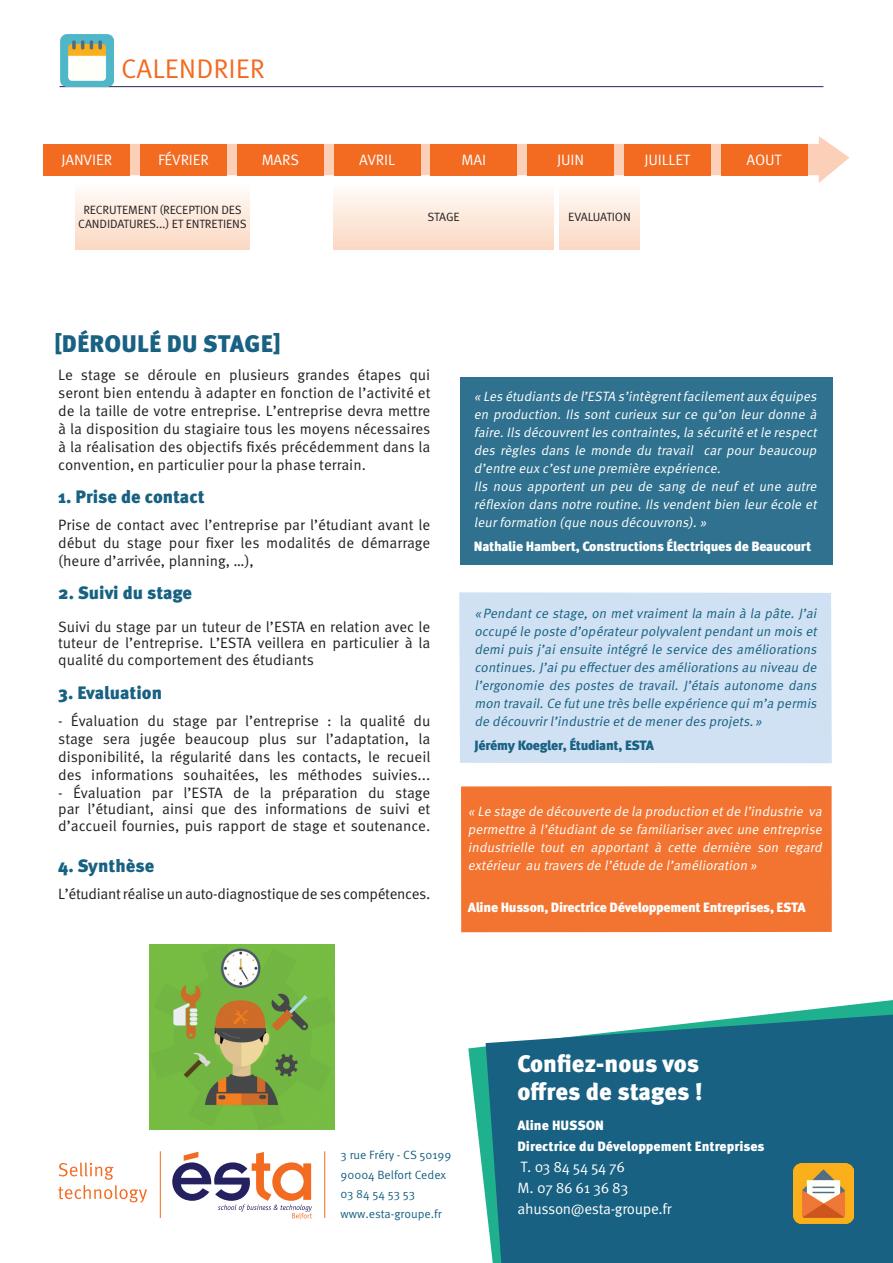
<style>
.page{position:relative;width:893px;height:1263px;background:#fff}
.page>*{position:absolute;margin:0;border:0;box-sizing:border-box;transform-origin:0 0}
.t1{font:27px "Meta Pro";color:#f36a21}
.t2{font:900 24px/28.8px "Meta Pro";letter-spacing:-.005em;color:#fff}
.t3{font:900 24px "Meta Pro";letter-spacing:.01em;color:#186182}
.t4{font:900 18px "Meta Pro";color:#186182}
.t5{font:15px/18px "Meta Pro";color:#231f20;text-align:justify}
.t6{font:15px "Meta Pro";letter-spacing:-.01em;color:#fff}
.t7{font:15px "Meta Pro";letter-spacing:-.02em;color:#231f20}
.t8{font:italic 13.5px/18px "Meta Pro";letter-spacing:-.015em;color:#fff;text-align:justify}
.t9{font:italic 13.5px/18px "Meta Pro";color:#186182;text-align:justify}
.t10{font:900 13.5px "Meta Pro";letter-spacing:-.02em;color:#fff}
.t11{font:900 13.5px "Meta Pro";color:#fff}
.t12{font:900 13.5px "Meta Pro";letter-spacing:-.02em;color:#186182}
.t13{font:12px/14.5px "Meta Pro";letter-spacing:-.01em;color:#231f20;text-align:center}
.t14{font:12px "Meta Pro";color:#186182}
</style>
<div class="page">
<svg style="left:468px;top:1000px;width:425px;height:203px"></svg>
<svg style="left:58px;top:1162px;width:89px;height:41px"></svg>
<hr style="left:160px;top:1151px;width:1px;height:67px;background:#f36a21">
<hr style="left:324px;top:1151px;width:1px;height:67px;background:#f36a21">
<svg style="left:486px;top:1014px;width:407px;height:249px;background:#236b88"></svg>
<img style="left:794px;top:1164px;width:60px;height:60px">
<svg style="left:172px;top:1152px;width:140px;height:66px"></svg>
<div style="left:459px;top:592px;width:373px;height:171px;background:#cfe1f3"></div>
<div style="left:461px;top:786px;width:371px;height:146px;background:#f37430"></div>
<div style="left:461px;top:377px;width:372px;height:188px;background:#2f718e"></div>
<div style="left:334px;top:183px;width:220px;height:66px;background:linear-gradient(to bottom,#fffdfa,#fbd8c3)"></div>
<div style="left:76px;top:183px;width:173px;height:67px;background:linear-gradient(to bottom,#fffdfb,#fbd7c2)"></div>
<div style="left:560px;top:183px;width:80px;height:66px;background:linear-gradient(to bottom,#fffdfa,#fbd8c3)"></div>
<hr style="left:60px;top:86px;width:763px;height:1px;background:#252161">
<img style="left:61px;top:34px;width:52px;height:52px">
<svg style="left:76px;top:136px;width:773px;height:47px"></svg>
<div style="left:43px;top:144px;width:87px;height:31px;background:#f36a21"></div>
<div style="left:140px;top:144px;width:87px;height:31px;background:#f36a21"></div>
<div style="left:237px;top:144px;width:87px;height:31px;background:#f36a21"></div>
<div style="left:334px;top:144px;width:86px;height:31px;background:#f36a21"></div>
<div style="left:430px;top:144px;width:87px;height:31px;background:#f36a21"></div>
<div style="left:527px;top:144px;width:87px;height:31px;background:#f36a21"></div>
<div style="left:624px;top:144px;width:87px;height:31px;background:#f36a21"></div>
<div style="left:721px;top:144px;width:86px;height:31px;background:#f36a21"></div>
<img style="left:149px;top:944px;width:186px;height:186px">
<p class="t1" style="left:121px;top:52px;width:145px">CALENDRIER</p>
<p class="t6" style="left:61px;top:151px;width:52px">JANVIER</p>
<p class="t6" style="left:158px;top:151px;width:52px">FÉVRIER</p>
<p class="t6" style="left:262px;top:151px;width:39px">MARS</p>
<p class="t6" style="left:359px;top:151px;width:37px">AVRIL</p>
<p class="t6" style="left:461px;top:151px;width:26px">MAI</p>
<p class="t6" style="left:557px;top:151px;width:29px">JUIN</p>
<p class="t6" style="left:644px;top:151px;width:47px">JUILLET</p>
<p class="t6" style="left:747px;top:151px;width:36px">AOUT</p>
<p class="t13" style="left:78px;top:203px;width:170px">RECRUTEMENT (RECEPTION DES<br>CANDIDATURES...) ET ENTRETIENS</p>
<p class="t13" style="left:568px;top:210px;width:64px">EVALUATION</p>
<p class="t13" style="left:427px;top:210px;width:34px">STAGE</p>
<p class="t3" style="left:54px;top:328px;width:228px">[DÉROULÉ DU STAGE]</p>
<p class="t5" style="left:58px;top:366px;width:374px">Le stage se déroule en plusieurs grandes étapes qui seront bien entendu à adapter en fonction de l’activité et de la taille de votre entreprise. L’entreprise devra mettre à la disposition du stagiaire tous les moyens nécessaires à la réalisation des objectifs fixés précédemment dans la convention, en particulier pour la phase terrain.</p>
<p class="t4" style="left:58px;top:485px;width:148px">1. Prise de contact</p>
<p class="t5" style="left:58px;top:516px;width:374px">Prise de contact avec l’entreprise par l’étudiant avant le début du stage pour fixer les modalités de démarrage (heure d’arrivée, planning, …),</p>
<p class="t4" style="left:58px;top:581px;width:135px">2. Suivi du stage</p>
<p class="t5" style="left:58px;top:619px;width:374px;line-height:16.5px">Suivi du stage par un tuteur de l’ESTA en relation avec le tuteur de l’entreprise. L’ESTA veillera en particulier à la qualité du comportement des étudiants</p>
<p class="t4" style="left:58px;top:681px;width:105px">3. Evaluation</p>
<p class="t5" style="left:58px;top:712px;width:374px">- Évaluation du stage par l’entreprise : la qualité du stage sera jugée beaucoup plus sur l’adaptation, la disponibilité, la régularité dans les contacts, le recueil des informations souhaitées, les méthodes suivies...</p>
<p class="t5" style="left:58px;top:785px;width:374px;line-height:16.5px">- Évaluation par l’ESTA de la préparation du stage par l’étudiant, ainsi que des informations de suivi et d’accueil fournies, puis rapport de stage et soutenance.</p>
<p class="t4" style="left:58px;top:854px;width:98px">4. Synthèse</p>
<p class="t7" style="left:58px;top:884px;width:374px">L’étudiant réalise un auto-diagnostique de ses compétences.</p>
<p class="t8" style="left:474px;top:388px;width:347px">« Les étudiants de l’ESTA s’intègrentfacilementauxéquipes en production. Ils sont curieux sur ce qu’on leur donne à faire.Ils découvrentles contraintes,la sécurité etle respect des règles dans le monde du travail car pour beaucoup d’entre euxc’estune première expérience.</p>
<p class="t8" style="left:474px;top:478px;width:347px">Ils nous apportent un peu de sang de neuf et une autre réflexion dans notre routine. Ils vendentbien leur école et leurformation (que nous découvrons).»</p>
<p class="t10" style="left:474px;top:538px;width:339px">Nathalie Hambert, Constructions Électriques de Beaucourt</p>
<p class="t9" style="left:474px;top:604px;width:347px">«Pendantce stage,on metvraimentla main à la pâte.J’ai occupé le poste d’opérateurpolyvalentpendantun mois et demi puis j’ai ensuite intégré le service des améliorations continues.J’aipu effectuerdes améliorations au niveau de l’ergonomie des postes de travail. J’étais autonome dans mon travail.Ce futune très belle expérience quim’a permis de découvrirl’industrie etde menerdes projets.»</p>
<p class="t12" style="left:474px;top:736px;width:181px">Jérémy Koegler, Étudiant, ESTA</p>
<p class="t8" style="left:468px;top:803px;width:359px">« Le stage de découverte de la production etde l’industrie va permettre à l’étudiantde se familiariseravec une entreprise industrielle tout en apportant à cette dernière son regard extérieur au travers de l’étude de l’amélioration »</p>
<p class="t10" style="left:468px;top:899px;width:339px">Aline Husson, Directrice Développement Entreprises, ESTA</p>
<p class="t14" style="left:341px;top:1148px;width:112px">3 rue Fréry - CS 50199</p>
<p class="t14" style="left:341px;top:1167px;width:107px">90004 Belfort Cedex</p>
<p class="t14" style="left:341px;top:1187px;width:76px">03 84 54 53 53</p>
<p class="t14" style="left:341px;top:1206px;width:103px">www.esta-groupe.fr</p>
<p class="t2" style="left:517px;top:1050px;width:187px">Confiez-nous vos offres de stages !</p>
<p class="t11" style="left:517px;top:1117px;width:88px">Aline HUSSON</p>
<p class="t11" style="left:517px;top:1138px;width:249px">Directrice du Développement Entreprises</p>
<p class="t6" style="left:521px;top:1157px;width:106px">T. 03 84 54 54 76</p>
<p class="t6" style="left:517px;top:1178px;width:112px">M. 07 86 61 36 83</p>
<p class="t6" style="left:517px;top:1199px;width:156px">ahusson@esta-groupe.fr</p>
</div>
